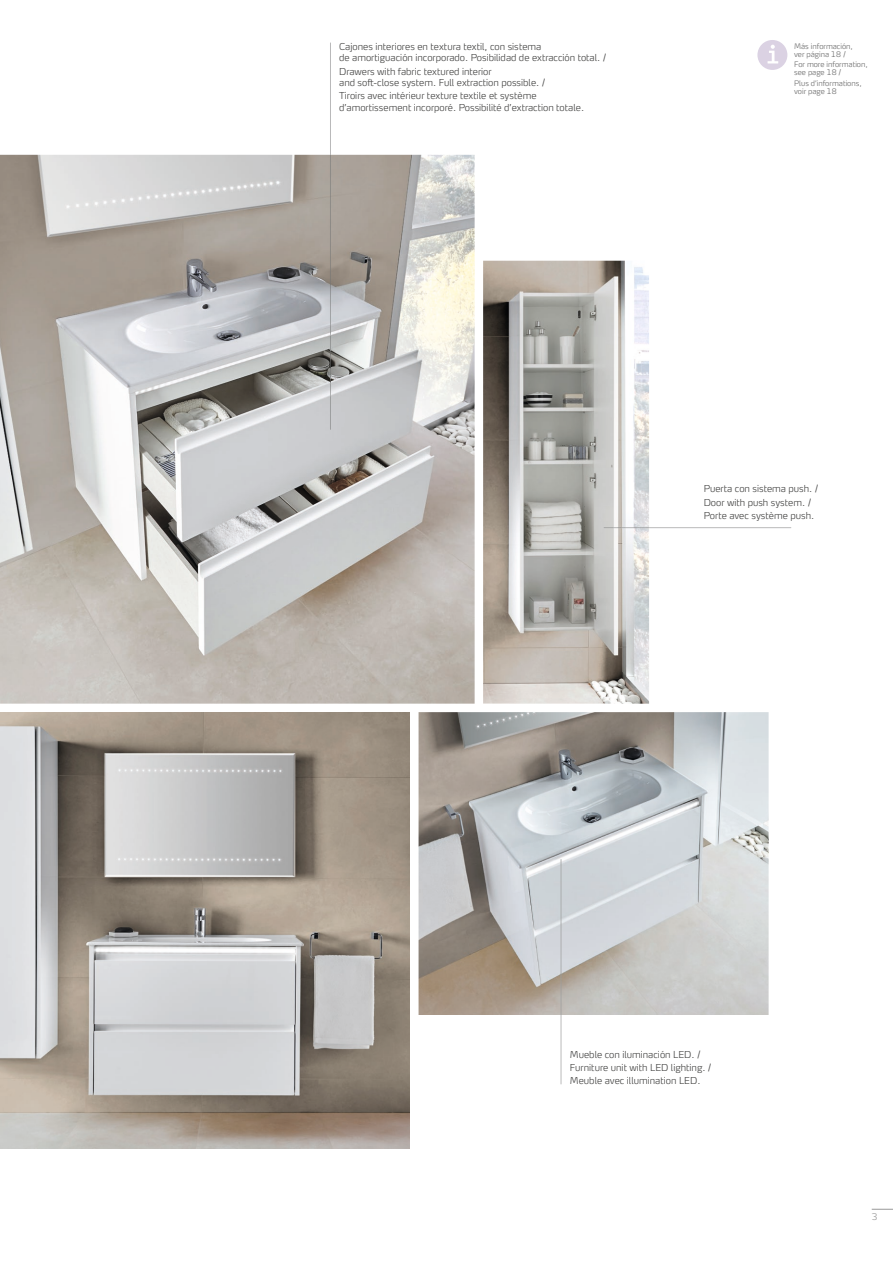
<style>
.page{position:relative;width:893px;height:1263px;background:#fff}
.page>*{position:absolute;margin:0;border:0;box-sizing:border-box;transform-origin:0 0}
.t1{font:300 expanded 9.45px/13.4px "Max OT";color:#414140}
.t2{font:300 expanded 9px "Max OT";color:#999}
.t3{font:300 expanded 7.5px/8.2px "Max OT";color:#686868}
</style>
<div class="page">
<svg style="left:872px;top:1209px;width:21px;height:1px"></svg>
<img style="left:483px;top:261px;width:166px;height:443px">
<img style="left:0;top:155px;width:475px;height:549px">
<img style="left:0;top:261px;width:1px;height:959px">
<img style="left:0;top:712px;width:410px;height:437px">
<img style="left:419px;top:712px;width:350px;height:303px">
<svg style="left:649px;top:527px;width:142px;height:1px"></svg>
<img style="left:604px;top:527px;width:45px;height:1px">
<svg style="left:561px;top:1015px;width:1px;height:69px"></svg>
<img style="left:561px;top:859px;width:1px;height:156px">
<svg style="left:330px;top:43px;width:1px;height:112px"></svg>
<img style="left:330px;top:155px;width:1px;height:275px">
<svg style="left:757px;top:40px;width:30px;height:30px"></svg>
<p class="t1" style="left:339px;top:41px;width:269px;line-height:11.4px">Cajones interiores en textura textil, con sistema<br>de amortiguación incorporado. Posibilidad de extracción total. /</p>
<p class="t1" style="left:339px;top:65px;width:208px;line-height:11.4px">Drawers with fabric textured interior<br>and soft-close system. Full extraction possible. /</p>
<p class="t1" style="left:339px;top:90px;width:246px;line-height:11.4px">Tiroirs avec intérieur texture textile et système d’amortissement incorporé. Possibilité d’extraction totale.</p>
<p class="t3" style="left:794px;top:42px;width:60px">Más información, ver página 18 /</p>
<p class="t3" style="left:794px;top:60px;width:75px">For more information, see page 18 /</p>
<p class="t3" style="left:794px;top:79px;width:69px">Plus d’informations, voir page 18</p>
<p class="t1" style="left:704px;top:482px;width:116px">Puerta con sistema push. /<br>Door with push system. /<br>Porte avec système push.</p>
<p class="t1" style="left:570px;top:1047px;width:143px">Mueble con iluminación LED. /<br>Furniture unit with LED lighting. /<br>Meuble avec illumination LED.</p>
<p class="t2" style="left:872px;top:1211px;width:7px">3</p>
</div>
